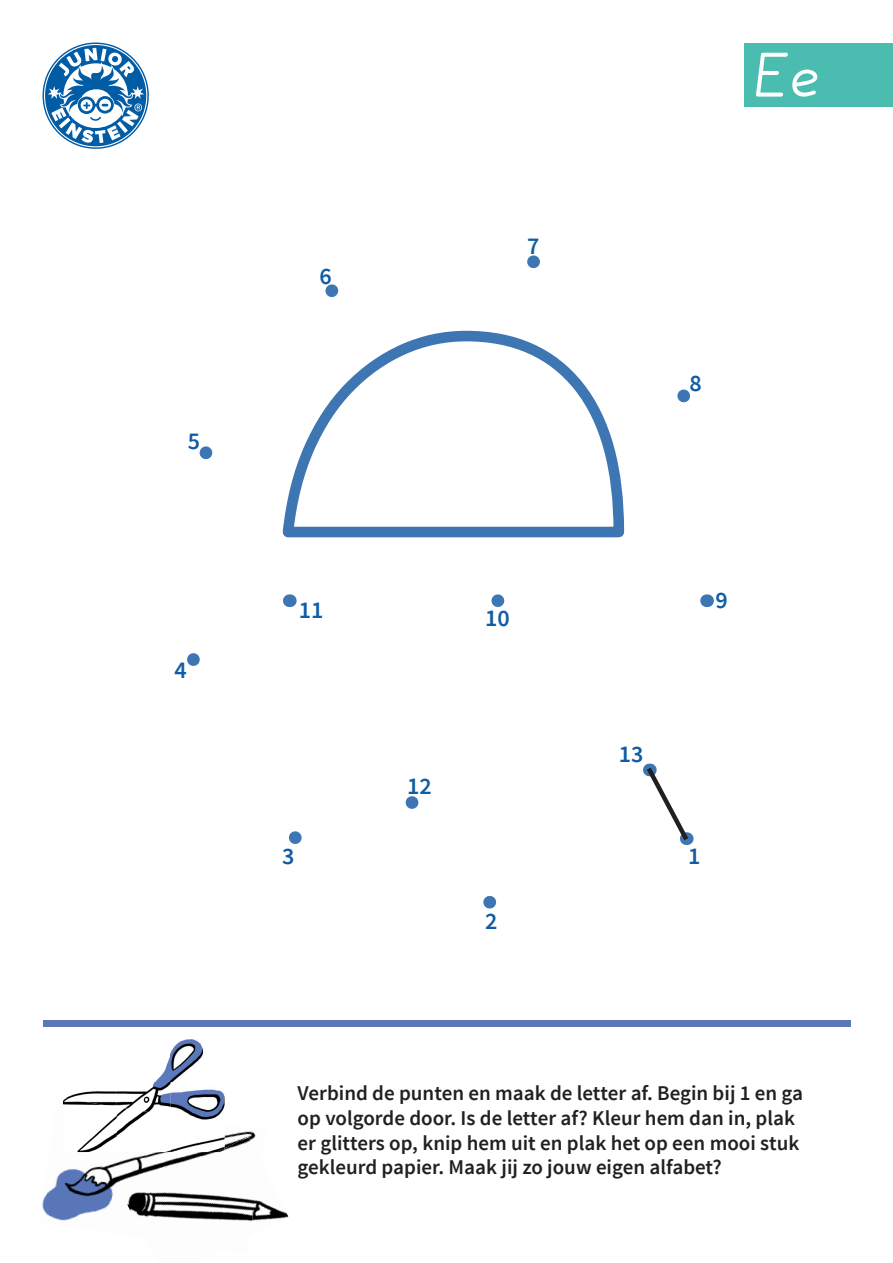
<style>
.page{position:relative;width:893px;height:1263px;background:#fff}
.page>*{position:absolute;margin:0;border:0;box-sizing:border-box;transform-origin:0 0}
.t1{font:67.5px "JE blokletters basis Regular";color:#fff}
.t2{font:600 24px "Source Sans Pro";color:#105ca6}
.t3{font:600 21px/24.8px "Source Sans Pro";color:#231f20}
</style>
<div class="page">
<svg style="left:187px;top:255px;width:527px;height:654px"></svg>
<svg style="left:276px;top:325px;width:353px;height:218px"></svg>
<svg style="left:43px;top:43px;width:106px;height:106px"></svg>
<div style="left:43px;top:1020px;width:807px;height:6px;background:#5b79ba"></div>
<svg style="left:647px;top:763px;width:41px;height:82px"></svg>
<div style="left:744px;top:43px;width:149px;height:64px;background:#4bbdb0"></div>
<img style="left:155px;top:1040px;width:49px;height:42px">
<img style="left:68px;top:1091px;width:49px;height:6px">
<img style="left:117px;top:1082px;width:54px;height:15px">
<img style="left:171px;top:1082px;width:54px;height:15px">
<img style="left:42px;top:1097px;width:214px;height:124px">
<img style="left:63px;top:1098px;width:54px;height:54px">
<img style="left:117px;top:1107px;width:54px;height:45px">
<img style="left:171px;top:1115px;width:54px;height:21px">
<img style="left:261px;top:1201px;width:27px;height:19px">
<img style="left:124px;top:1136px;width:137px;height:86px">
<svg style="left:217px;top:1148px;width:8px;height:4px"></svg>
<p class="t2" style="left:188px;top:426px;width:14px">5</p>
<p class="t2" style="left:174px;top:655px;width:14px">4</p>
<p class="t2" style="left:319px;top:261px;width:14px">6</p>
<p class="t2" style="left:527px;top:231px;width:14px">7</p>
<p class="t2" style="left:299px;top:594px;width:26px">11</p>
<p class="t2" style="left:282px;top:841px;width:14px">3</p>
<p class="t2" style="left:485px;top:603px;width:26px">10</p>
<p class="t2" style="left:407px;top:771px;width:26px">12</p>
<p class="t2" style="left:485px;top:906px;width:14px">2</p>
<h1 class="t1" style="left:753px;top:49px;width:69px">Ee</h1>
<p class="t2" style="left:689px;top:368px;width:14px">8</p>
<p class="t2" style="left:715px;top:585px;width:14px">9</p>
<p class="t2" style="left:619px;top:739px;width:26px">13</p>
<p class="t2" style="left:688px;top:841px;width:14px">1</p>
<p class="t3" style="left:298px;top:1081px;width:507px">Verbind de punten en maak de letter af. Begin bij 1 en ga op volgorde door. Is de letter af? Kleur hem dan in, plak er glitters op, knip hem uit en plak het op een mooi stuk gekleurd papier. Maak jij zo jouw eigen alfabet?</p>
</div>
